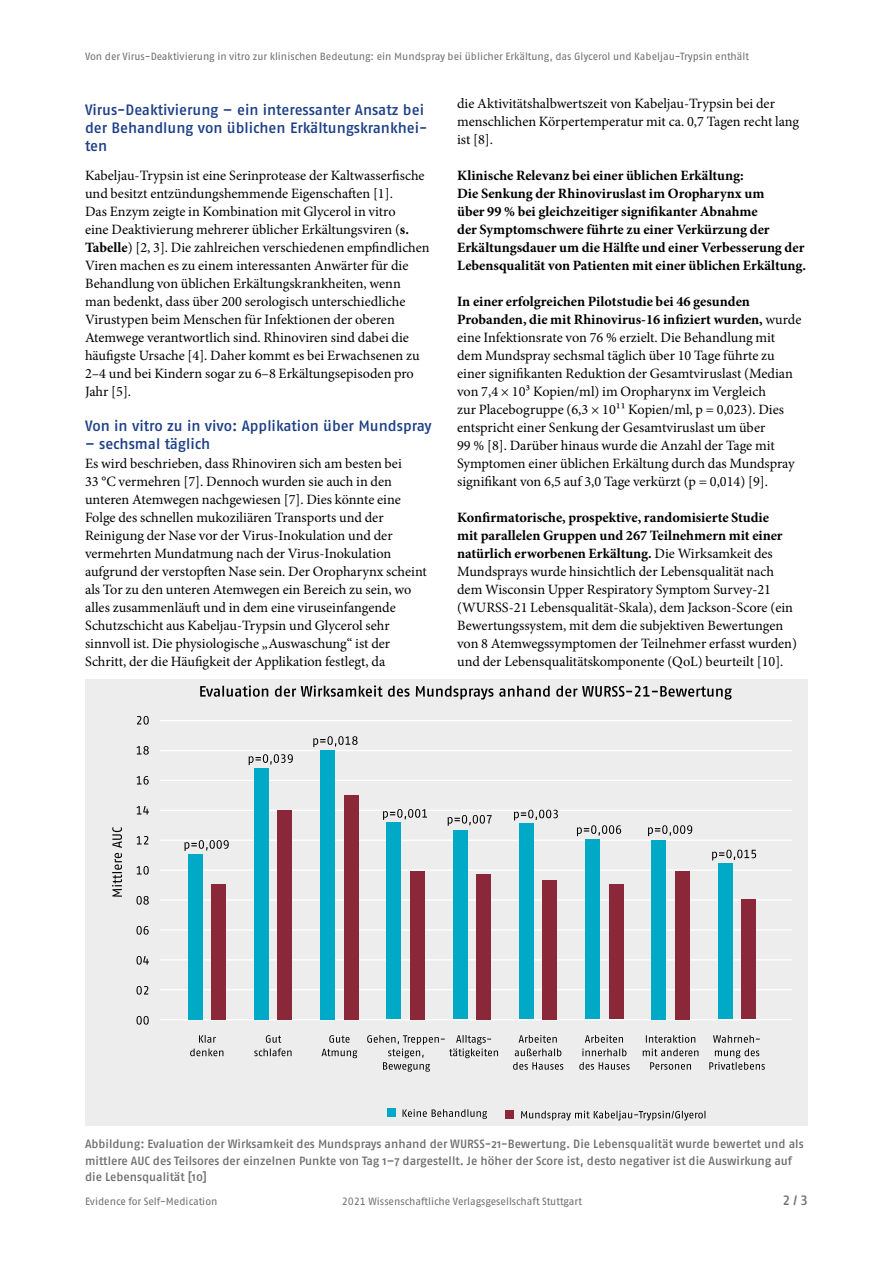
<style>
.page{position:relative;width:893px;height:1263px;background:#fff}
.page>*{position:absolute;margin:0;border:0;box-sizing:border-box;transform-origin:0 0}
.t1{font:500 15px/18px "Fago Pro";letter-spacing:-.005em;color:#1d3f87}
.t2{font:14.25px/18px "Minion Pro";color:#000}
.t3{font:700 14.25px/18px "Minion Pro";color:#000}
.t4{font:500 13.5px "Fago Pro";color:#706f6f}
.t5{font:500 12px/16.5px "Fago Pro";color:#706f6f}
.t6{font:10.5px "Fago Pro";letter-spacing:-.005em;color:#706f6f}
.s1{font-weight:700}
</style>
<div class="page">
<div style="left:85px;top:679px;width:723px;height:447px;background:#ededee"></div>
<svg style="left:112px;top:827px;width:10px;height:70px"></svg>
<svg style="left:136px;top:1016px;width:13px;height:9px"></svg>
<svg style="left:136px;top:986px;width:12px;height:9px"></svg>
<svg style="left:136px;top:956px;width:13px;height:9px"></svg>
<svg style="left:136px;top:926px;width:13px;height:9px"></svg>
<svg style="left:136px;top:896px;width:13px;height:9px"></svg>
<svg style="left:137px;top:866px;width:12px;height:9px"></svg>
<svg style="left:137px;top:836px;width:11px;height:8px"></svg>
<svg style="left:137px;top:806px;width:12px;height:8px"></svg>
<svg style="left:137px;top:776px;width:12px;height:9px"></svg>
<svg style="left:137px;top:746px;width:12px;height:9px"></svg>
<svg style="left:137px;top:716px;width:12px;height:9px"></svg>
<hr style="left:160px;top:720px;width:632px;height:1px;background:#fff">
<hr style="left:160px;top:750px;width:632px;height:1px;background:#fff">
<hr style="left:160px;top:780px;width:632px;height:1px;background:#fff">
<hr style="left:160px;top:810px;width:632px;height:1px;background:#fff">
<hr style="left:160px;top:840px;width:632px;height:1px;background:#fff">
<hr style="left:160px;top:869px;width:632px;height:2px;background:#fff">
<hr style="left:160px;top:899px;width:632px;height:2px;background:#fff">
<hr style="left:160px;top:929px;width:632px;height:1px;background:#fff">
<hr style="left:160px;top:959px;width:632px;height:1px;background:#fff">
<hr style="left:160px;top:989px;width:632px;height:1px;background:#fff">
<hr style="left:160px;top:1019px;width:632px;height:1px;background:#fff">
<svg style="left:190px;top:1035px;width:33px;height:21px"></svg>
<svg style="left:254px;top:1035px;width:38px;height:21px"></svg>
<svg style="left:322px;top:1049px;width:35px;height:9px"></svg>
<svg style="left:329px;top:1035px;width:21px;height:8px"></svg>
<svg style="left:367px;top:1035px;width:131px;height:37px"></svg>
<svg style="left:513px;top:1062px;width:50px;height:8px"></svg>
<svg style="left:515px;top:1035px;width:46px;height:21px"></svg>
<svg style="left:579px;top:1062px;width:51px;height:8px"></svg>
<svg style="left:582px;top:1035px;width:44px;height:21px"></svg>
<svg style="left:650px;top:1062px;width:41px;height:8px"></svg>
<svg style="left:643px;top:1035px;width:55px;height:21px"></svg>
<svg style="left:709px;top:1035px;width:56px;height:35px"></svg>
<svg style="left:200px;top:685px;width:532px;height:14px"></svg>
<div style="left:188px;top:854px;width:14px;height:165px;background:#00a9c6"></div>
<div style="left:212px;top:884px;width:14px;height:135px;background:#8a2738"></div>
<div style="left:254px;top:768px;width:15px;height:251px;background:#00a9c6"></div>
<div style="left:278px;top:810px;width:14px;height:209px;background:#8a2738"></div>
<div style="left:321px;top:750px;width:14px;height:269px;background:#00a9c6"></div>
<div style="left:344px;top:795px;width:14px;height:224px;background:#8a2738"></div>
<div style="left:387px;top:822px;width:14px;height:197px;background:#00a9c6"></div>
<div style="left:410px;top:871px;width:14px;height:148px;background:#8a2738"></div>
<div style="left:453px;top:830px;width:14px;height:189px;background:#00a9c6"></div>
<div style="left:476px;top:874px;width:15px;height:145px;background:#8a2738"></div>
<div style="left:519px;top:823px;width:14px;height:196px;background:#00a9c6"></div>
<div style="left:543px;top:880px;width:14px;height:139px;background:#8a2738"></div>
<div style="left:586px;top:840px;width:14px;height:179px;background:#00a9c6"></div>
<div style="left:609px;top:885px;width:14px;height:134px;background:#8a2738"></div>
<div style="left:652px;top:840px;width:14px;height:179px;background:#00a9c6"></div>
<div style="left:675px;top:871px;width:14px;height:148px;background:#8a2738"></div>
<div style="left:718px;top:863px;width:14px;height:156px;background:#00a9c6"></div>
<div style="left:741px;top:899px;width:14px;height:120px;background:#8a2738"></div>
<svg style="left:185px;top:840px;width:44px;height:11px"></svg>
<svg style="left:249px;top:754px;width:44px;height:11px"></svg>
<svg style="left:313px;top:736px;width:45px;height:11px"></svg>
<svg style="left:383px;top:809px;width:44px;height:11px"></svg>
<svg style="left:448px;top:815px;width:44px;height:11px"></svg>
<svg style="left:514px;top:810px;width:44px;height:10px"></svg>
<svg style="left:577px;top:825px;width:44px;height:11px"></svg>
<svg style="left:648px;top:825px;width:44px;height:11px"></svg>
<svg style="left:712px;top:850px;width:44px;height:10px"></svg>
<svg style="left:403px;top:1109px;width:302px;height:11px"></svg>
<div style="left:387px;top:1108px;width:8px;height:9px;background:#00a9c6"></div>
<div style="left:505px;top:1110px;width:9px;height:8px;background:#8a2738"></div>
<p class="t6" style="left:85px;top:50px;width:666px">Von der Virus-Deaktivierung in vitro zur klinischen Bedeutung: ein Mundspray bei üblicher Erkältung, das Glycerol und Kabeljau-Trypsin enthält</p>
<p class="t1" style="left:85px;top:101px;width:344px">Virus-Deaktivierung – ein interessanter Ansatz bei der Behandlung von üblichen Erkältungskrankhei&shy;ten</p>
<p class="t2" style="left:85px;top:167px;width:346px">Kabeljau-Trypsin ist eine Serinprotease der Kaltwasserfische und besitzt entzündungshemmende Eigenschaften [1].<br>Das Enzym zeigte in Kombination mit Glycerol in vitro<br>eine Deaktivierung mehrerer üblicher Erkältungsviren (<span class="s1">s.<br>Tabelle</span>) [2, 3]. Die zahlreichen verschiedenen empfindlichen Viren machen es zu einem interessanten Anwärter für die Behandlung von üblichen Erkältungskrankheiten, wenn man bedenkt, dass über 200 serologisch unterschiedliche Virustypen beim Menschen für Infektionen der oberen Atemwege verantwortlich sind. Rhinoviren sind dabei die häufigste Ursache [4]. Daher kommt es bei Erwachsenen zu 2–4 und bei Kindern sogar zu 6–8 Erkältungsepisoden pro Jahr [5].</p>
<p class="t1" style="left:85px;top:417px;width:348px">Von in vitro zu in vivo: Applikation über Mundspray</p>
<p class="t1" style="left:85px;top:435px;width:127px">– sechsmal täglich</p>
<p class="t2" style="left:85px;top:455px;width:343px">Es wird beschrieben, dass Rhinoviren sich am besten bei<br>33 °C vermehren [7]. Dennoch wurden sie auch in den unteren Atemwegen nachgewiesen [7]. Dies könnte eine Folge des schnellen mukoziliären Transports und der Reinigung der Nase vor der Virus-Inokulation und der vermehrten Mundatmung nach der Virus-Inokulation aufgrund der verstopften Nase sein. Der Oropharynx scheint als Tor zu den unteren Atemwegen ein Bereich zu sein, wo alles zusammenläuft und in dem eine viruseinfangende Schutzschicht aus Kabeljau-Trypsin und Glycerol sehr sinnvoll ist. Die physiologische „Auswaschung“ ist der Schritt, der die Häufigkeit der Applikation festlegt, da</p>
<p class="t2" style="left:457px;top:94px;width:344px">die Aktivitätshalbwertszeit von Kabeljau-Trypsin bei der menschlichen Körpertemperatur mit ca. 0,7 Tagen recht lang ist [8].</p>
<p class="t3" style="left:457px;top:166px;width:351px">Klinische Relevanz bei einer üblichen Erkältung:<br>Die Senkung der Rhinoviruslast im Oropharynx um<br>über 99 % bei gleichzeitiger signifikanter Abnahme<br>der Symptomschwere führte zu einer Verkürzung der Erkältungsdauer um die Hälfte und einer Verbesserung der Lebensqualität von Patienten mit einer üblichen Erkältung.</p>
<p class="t2" style="left:457px;top:292px;width:346px"><span class="s1">In einer erfolgreichen Pilotstudie bei 46 gesunden Probanden, die mit Rhinovirus-16 infiziert wurden,</span> wurde eine Infektionsrate von 76 % erzielt. Die Behandlung mit dem Mundspray sechsmal täglich über 10 Tage führte zu einer signifikanten Reduktion der Gesamtviruslast (Median von 7,4 × 103 Kopien/ml) im Oropharynx im Vergleich<br>zur Placebogruppe (6,3 × 1011 Kopien/ml, p = 0,023). Dies entspricht einer Senkung der Gesamtviruslast um über<br>99 % [8]. Darüber hinaus wurde die Anzahl der Tage mit Symptomen einer üblichen Erkältung durch das Mundspray signifikant von 6,5 auf 3,0 Tage verkürzt (p = 0,014) [9].</p>
<p class="t2" style="left:457px;top:508px;width:341px"><span class="s1">Konfirmatorische, prospektive, randomisierte Studie<br>mit parallelen Gruppen und 267 Teilnehmern mit einer natürlich erworbenen Erkältung.</span> Die Wirksamkeit des Mundsprays wurde hinsichtlich der Lebensqualität nach dem Wisconsin Upper Respiratory Symptom Survey-21 (WURSS-21 Lebensqualität-Skala), dem Jackson-Score (ein Bewertungssystem, mit dem die subjektiven Bewertungen von 8 Atemwegssymptomen der Teilnehmer erfasst wurden) und der Lebensqualitätskomponente (QoL) beurteilt [10].</p>
<p class="t5" style="left:85px;top:1136px;width:720px">Abbildung: Evaluation der Wirksamkeit des Mundsprays anhand der WURSS-21-Bewertung. Die Lebensqualität wurde bewertet und als mittlere AUC des Teilsores der einzelnen Punkte von Tag 1–7 dargestellt. Je höher der Score ist, desto negativer ist die Auswirkung auf die Lebensqualität [10]</p>
<p class="t6" style="left:85px;top:1195px;width:134px">Evidence for Self-Medication</p>
<p class="t6" style="left:342px;top:1195px;width:242px">2021 Wissenschaftliche Verlagsgesellschaft Stuttgart</p>
<p class="t4" style="left:782px;top:1192px;width:27px">2 / 3</p>
</div>
